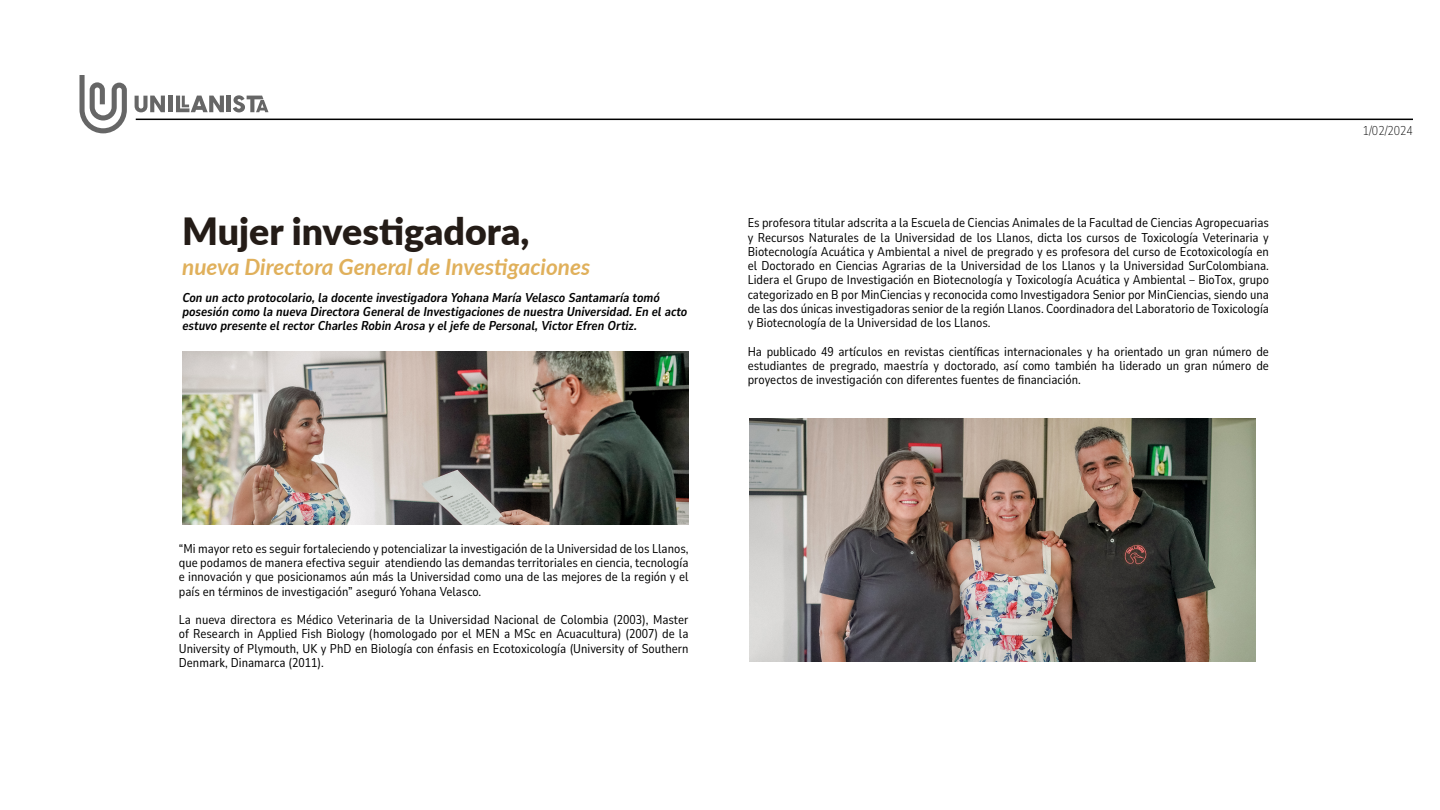
<style>
.page{position:relative;width:1440px;height:810px;background:#fff}
.page>*{position:absolute;margin:0;border:0;box-sizing:border-box;transform-origin:0 0}
.t1{font:900 37.5px "Lato";color:#241c17}
.t2{font:italic 700 22.5px "Lato";color:#e0b05b}
.t3{font:12.75px/14.2px "Nunito Sans 10 pt Condensed";color:#000;text-align:justify}
.t4{font:italic 700 12.75px/14.2px "Nunito Sans 10 pt Condensed";color:#000}
.t5{font:200 12.75px "Nunito Sans 10 pt Condensed";color:#000}
</style>
<div class="page">
<hr style="left:136px;top:119px;width:1277px;height:1px;background:#000">
<div style="left:168px;top:96px;width:5px;height:16px;background:#666"></div>
<svg style="left:176px;top:96px;width:48px;height:16px"></svg>
<hr style="left:227px;top:96px;width:4px;height:16px;background:#666">
<svg style="left:233px;top:95px;width:35px;height:17px"></svg>
<svg style="left:135px;top:96px;width:30px;height:16px"></svg>
<svg style="left:80px;top:75px;width:47px;height:58px"></svg>
<img style="left:182px;top:351px;width:506px;height:173px">
<img style="left:749px;top:418px;width:507px;height:244px">
<h1 class="t1" style="left:182px;top:203px;width:349px">Mujer investigadora,</h1>
<h2 class="t2" style="left:182px;top:250px;width:409px">nueva Directora General de Investigaciones</h2>
<p class="t4" style="left:182px;top:289px;width:506px">Con un acto protocolario, la docente investigadora Yohana María Velasco Santamaría tomó posesión como la nueva Directora General de Investigaciones de nuestra Universidad. En el acto estuvo presente el rector Charles Robin Arosa y el jefe de Personal, Victor Efren Ortiz.</p>
<p class="t3" style="left:748px;top:215px;width:523px">Es profesora titular adscrita a la Escuela de Ciencias Animales de la Facultad de Ciencias Agropecuarias y Recursos Naturales de la Universidad de los Llanos, dicta los cursos de Toxicología Veterinaria y Biotecnología Acuática y Ambiental a nivel de pregrado y es profesora del curso de Ecotoxicología en el Doctorado en Ciencias Agrarias de la Universidad de los Llanos y la Universidad SurColombiana.<br>Lidera el Grupo de Investigación en Biotecnología y Toxicología Acuática y Ambiental – BioTox, grupo categorizado en B por MinCiencias y reconocida como Investigadora Senior por MinCiencias, siendo una de las dos únicas investigadoras senior de la región Llanos. Coordinadora del Laboratorio de Toxicología y Biotecnología de la Universidad de los Llanos.</p>
<p class="t3" style="left:748px;top:344px;width:523px">Ha publicado 49 artículos en revistas científicas internacionales y ha orientado un gran número de estudiantes de pregrado, maestría y doctorado, así como también ha liderado un gran número de proyectos de investigación con diferentes fuentes de financiación.</p>
<p class="t3" style="left:179px;top:541px;width:511px">“Mi mayor reto es seguir fortaleciendo y potencializar la investigación de la Universidad de los Llanos, que podamos de manera efectiva seguir atendiendo las demandas territoriales en ciencia, tecnología e innovación y que posicionamos aún más la Universidad como una de las mejores de la región y el país en términos de investigación” aseguró Yohana Velasco.</p>
<p class="t3" style="left:179px;top:612px;width:511px">La nueva directora es Médico Veterinaria de la Universidad Nacional de Colombia (2003), Master of Research in Applied Fish Biology (homologado por el MEN a MSc en Acuacultura) (2007) de la University of Plymouth, UK y PhD en Biología con énfasis en Ecotoxicología (University of Southern Denmark, Dinamarca (2011).</p>
<p class="t5" style="left:1363px;top:122px;width:52px">1/02/2024</p>
</div>
